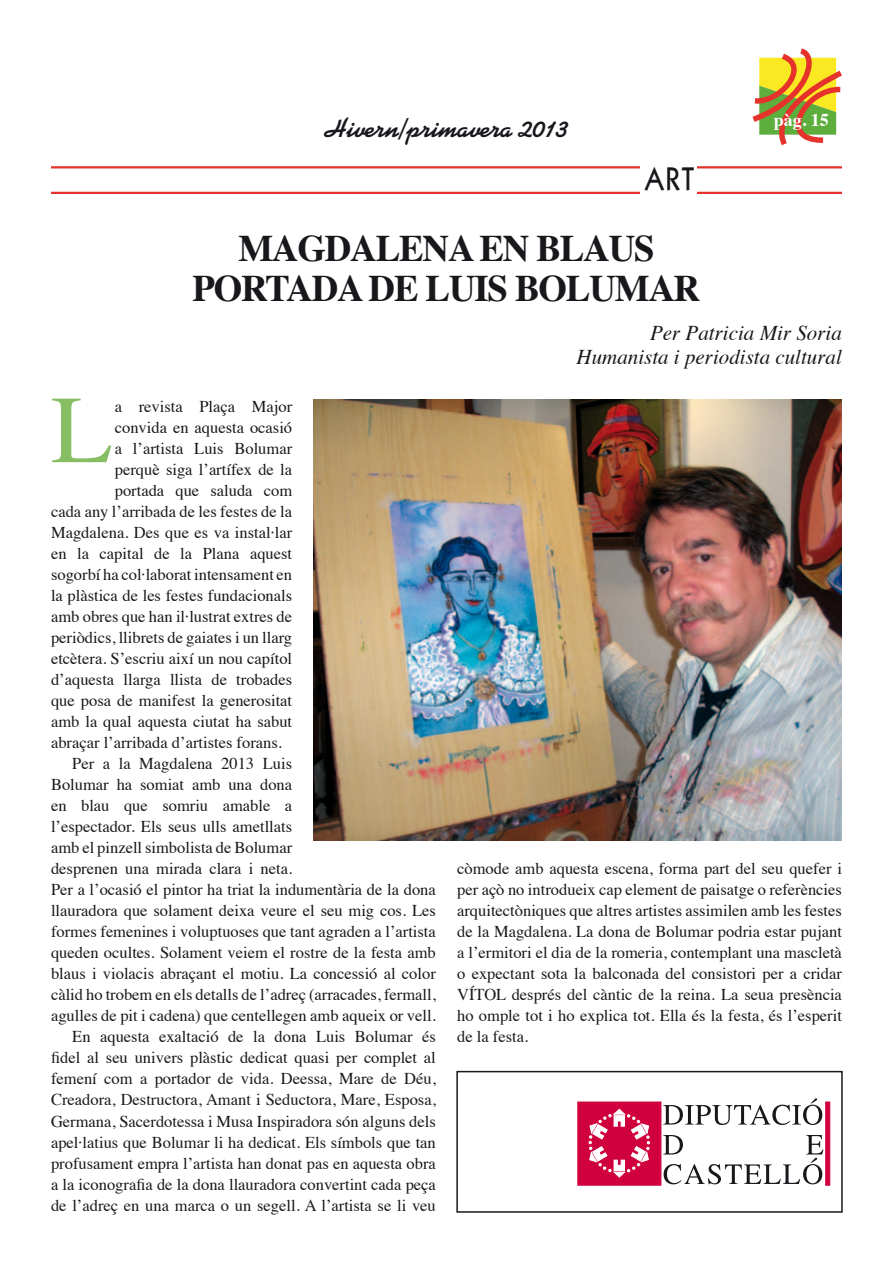
<style>
.page{position:relative;width:893px;height:1263px;background:#fff}
.page>*{position:absolute;margin:0;border:0;box-sizing:border-box;transform-origin:0 0}
.t1{font:96px "Times";color:#87be64;scale:1.05 1}
.t2{font:700 37.5px/40.2px "Times";letter-spacing:-.03em;color:#1a171c}
.t3{font:500 33px "Itc Kabel";color:#1a171c;scale:.85 1}
.t4{font:700 27px "Kaufmann BT";color:#1a171c}
.t5{font:italic 21px/24px "Times";color:#1a171c;text-align:right}
.t6{font:700 18px "Times";color:#fff}
.t7{font:16.5px/21px "Times";color:#1a171c;text-align:justify}
</style>
<div class="page">
<svg style="left:752px;top:48px;width:90px;height:98px"></svg>
<hr style="left:51px;top:166px;width:791px;height:2px;background:#e5332c">
<hr style="left:51px;top:192px;width:791px;height:2px;background:#e5332c">
<div style="left:640px;top:163px;width:57px;height:34px;background:#fff"></div>
<img style="left:313px;top:400px;width:529px;height:440px">
<div style="left:456px;top:1071px;width:387px;height:142px;border:2px solid #1a171c"></div>
<div style="left:578px;top:1102px;width:83px;height:83px;background:#cf003d"></div>
<svg style="left:589px;top:1108px;width:61px;height:69px"></svg>
<svg style="left:663px;top:1098px;width:159px;height:27px"></svg>
<svg style="left:663px;top:1135px;width:160px;height:49px"></svg>
<svg style="left:826px;top:1102px;width:4px;height:83px"></svg>
<h3 class="t4" style="left:324px;top:112px;width:247px">Hivern/primavera 2013</h3>
<p class="t6" style="left:774px;top:103px;width:57px">PÀG. 15</p>
<h3 class="t3" style="left:645px;top:160px;width:59px">AR T</h3>
<h2 class="t2" style="left:193px;top:224px;width:463px;text-indent:46px">MAGDALENA EN BLAUS<br>PORTADA</h2>
<h2 class="t2" style="left:369px;top:265px;width:333px">DE LUIS BOLUMAR</h2>
<p class="t5" style="left:576px;top:319px;width:267px">Per Patricia Mir Soria<br>Humanista i periodista cultural</p>
<h1 class="t1" style="left:51px;top:340px;width:60px">L</h1>
<p class="t7" style="left:115px;top:395px;width:179px">a revista Plaça Major</p>
<p class="t7" style="left:115px;top:416px;width:179px">convida en aquesta ocasió</p>
<p class="t7" style="left:115px;top:437px;width:179px">a l’artista Luis Bolumar</p>
<p class="t7" style="left:115px;top:458px;width:179px">perquè siga l’artífex de la</p>
<p class="t7" style="left:115px;top:479px;width:179px">portada que saluda com</p>
<p class="t7" style="left:51px;top:500px;width:243px">cada any l’arribada de les festes de la</p>
<p class="t7" style="left:51px;top:521px;width:243px">Magdalena. Des que es va instal·lar</p>
<p class="t7" style="left:51px;top:542px;width:243px">en la capital de la Plana aquest</p>
<p class="t7" style="left:51px;top:563px;width:243px">sogorbí ha col·laborat intensament en</p>
<p class="t7" style="left:51px;top:584px;width:243px">la plàstica de les festes fundacionals</p>
<p class="t7" style="left:51px;top:605px;width:243px">amb obres que han il·lustrat extres de</p>
<p class="t7" style="left:51px;top:626px;width:243px">periòdics, llibrets de gaiates i un llarg</p>
<p class="t7" style="left:51px;top:647px;width:243px">etcètera. S’escriu així un nou capítol</p>
<p class="t7" style="left:51px;top:668px;width:243px">d’aquesta llarga llista de trobades</p>
<p class="t7" style="left:51px;top:689px;width:243px">que posa de manifest la generositat</p>
<p class="t7" style="left:51px;top:710px;width:243px">amb la qual aquesta ciutat ha sabut</p>
<p class="t7" style="left:51px;top:731px;width:232px">abraçar l’arribada d’artistes forans.</p>
<p class="t7" style="left:72px;top:752px;width:221px">Per a la Magdalena 2013 Luis</p>
<p class="t7" style="left:51px;top:773px;width:243px">Bolumar ha somiat amb una dona</p>
<p class="t7" style="left:51px;top:794px;width:243px">en blau que somriu amable a</p>
<p class="t7" style="left:51px;top:815px;width:243px">l’espectador. Els seus ulls ametllats</p>
<p class="t7" style="left:51px;top:836px;width:243px">amb el pinzell simbolista de Bolumar</p>
<p class="t7" style="left:51px;top:857px;width:243px">desprenen una mirada clara i neta.</p>
<p class="t7" style="left:51px;top:878px;width:386px">Per a l’ocasió el pintor ha triat la indumentària de la dona</p>
<p class="t7" style="left:51px;top:899px;width:386px">llauradora que solament deixa veure el seu mig cos. Les</p>
<p class="t7" style="left:51px;top:920px;width:386px">formes femenines i voluptuoses que tant agraden a l’artista</p>
<p class="t7" style="left:51px;top:941px;width:386px">queden ocultes. Solament veiem el rostre de la festa amb</p>
<p class="t7" style="left:51px;top:962px;width:386px">blaus i violacis abraçant el motiu. La concessió al color</p>
<p class="t7" style="left:51px;top:983px;width:386px">càlid ho trobem en els detalls de l’adreç (arracades, fermall,</p>
<p class="t7" style="left:51px;top:1004px;width:386px">agulles de pit i cadena) que centellegen amb aqueix or vell.</p>
<p class="t7" style="left:72px;top:1025px;width:365px">En aquesta exaltació de la dona Luis Bolumar és</p>
<p class="t7" style="left:51px;top:1046px;width:386px">fidel al seu univers plàstic dedicat quasi per complet al</p>
<p class="t7" style="left:51px;top:1067px;width:386px">femení com a portador de vida. Deessa, Mare de Déu,</p>
<p class="t7" style="left:51px;top:1088px;width:386px">Creadora, Destructora, Amant i Seductora, Mare, Esposa,</p>
<p class="t7" style="left:51px;top:1109px;width:386px">Germana, Sacerdotessa i Musa Inspiradora són alguns dels</p>
<p class="t7" style="left:51px;top:1130px;width:386px">apel·latius que Bolumar li ha dedicat. Els símbols que tan</p>
<p class="t7" style="left:51px;top:1151px;width:386px">profusament empra l’artista han donat pas en aquesta obra</p>
<p class="t7" style="left:51px;top:1172px;width:386px">a la iconografia de la dona llauradora convertint cada peça</p>
<p class="t7" style="left:51px;top:1193px;width:386px">de l’adreç en una marca o un segell. A l’artista se li veu</p>
<p class="t7" style="left:457px;top:856px;width:386px">còmode amb aquesta escena, forma part del seu quefer i per açò no introdueix cap element de paisatge o referències arquitectòniques que altres artistes assimilen amb les festes de la Magdalena. La dona de Bolumar podria estar pujant a l’ermitori el dia de la romeria, contemplant una mascletà o expectant sota la balconada del consistori per a cridar VÍTOL després del càntic de la reina. La seua presència ho omple tot i ho explica tot. Ella és la festa, és l’esperit de la festa.</p>
</div>
